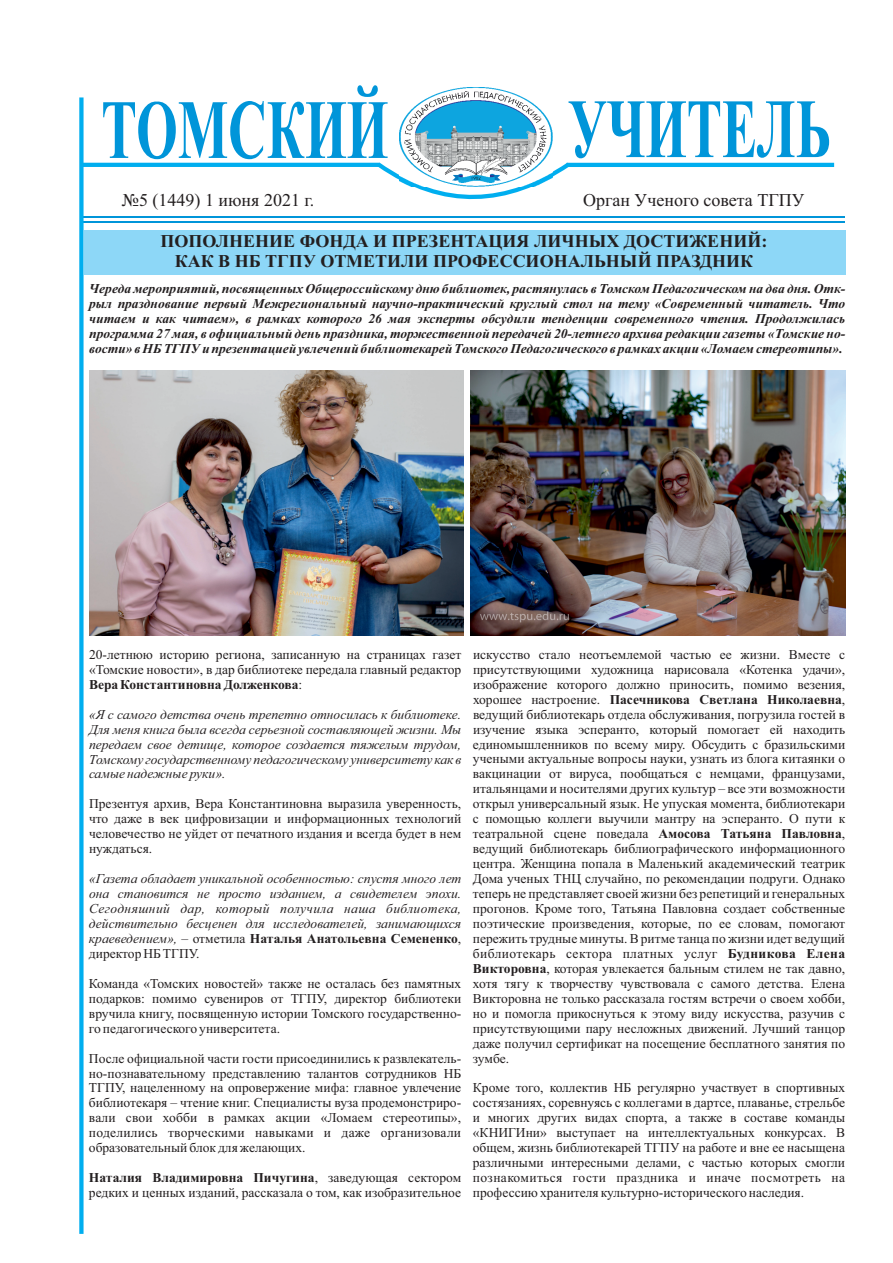
<style>
.page{position:relative;width:893px;height:1263px;background:#fff}
.page>*{position:absolute;margin:0;border:0;box-sizing:border-box;transform-origin:0 0}
.t1{font:700 84px "Times New Roman";color:#0095d9;scale:.64 1}
.t2{font:700 84px "Times New Roman";color:#0095d9;scale:.63 1}
.t3{font:700 18px/20px "Times New Roman";color:#231f20;text-align:center}
.t4{font:18px "Times New Roman";color:#231f20}
.t5{font:13.5px/15px "Times New Roman";color:#231f20;text-align:justify}
.t6{font:italic 700 13.5px/15px "Times New Roman";color:#231f20;text-align:justify}
.t7{font:italic 13.5px/15px "Times New Roman";color:#231f20;text-align:justify}
.s1{font-weight:700}
.s2{font-style:normal}
.s3{font-weight:700;font-style:normal}
</style>
<div class="page">
<hr style="left:84px;top:221px;width:761px;height:1px;background:#0095d9">
<hr style="left:84px;top:217px;width:761px;height:1px;background:#0095d9">
<hr style="left:81px;top:163px;width:299px;height:4px;background:#00aeef">
<hr style="left:567px;top:163px;width:267px;height:4px;background:#00aeef">
<svg style="left:373px;top:162px;width:201px;height:38px"></svg>
<div style="left:79px;top:97px;width:5px;height:1137px;background:#00aeef"></div>
<img style="left:400px;top:88px;width:152px;height:98px">
<div style="left:84px;top:230px;width:761px;height:45px;background:#8dd7f7"></div>
<img style="left:89px;top:370px;width:375px;height:265px">
<img style="left:471px;top:370px;width:374px;height:265px">
<h1 class="t1" style="left:101px;top:101px;width:450px">ТОМСКИЙ</h1>
<h1 class="t2" style="left:568px;top:100px;width:419px">УЧИТЕЛЬ</h1>
<h2 class="t4" style="left:122px;top:194px;width:194px">№5 (1449) 1 июня 2021 г.</h2>
<h2 class="t4" style="left:583px;top:194px;width:223px">Орган Ученого совета ТГПУ</h2>
<h2 class="t3" style="left:161px;top:233px;width:608px">ПОПОЛНЕНИЕ ФОНДА И ПРЕЗЕНТАЦИЯ ЛИЧНЫХ ДОСТИЖЕНИЙ:<br>КАК В НБ ТГПУ ОТМЕТИЛИ ПРОФЕССИОНАЛЬНЫЙ ПРАЗДНИК</h2>
<p class="t6" style="left:89px;top:282px;width:758px">Череда мероприятий, посвященных Общероссийскому дню библиотек, растянулась в Томском Педагогическом на два дня. Отк&shy;рыл празднование первый Межрегиональный научно-практический круглый стол на тему «Современный читатель. Что читаем и как читаем», в рамках которого 26 мая эксперты обсудили тенденции современного чтения. Продолжилась программа 27 мая, в официальный день праздника, торжественной передачей 20-летнего архива редакции газеты «Томские но&shy;вости» в НБ ТГПУ и презентацией увлечений библиотекарей Томского Педагогического в рамках акции «Ломаем стереотипы».</p>
<p class="t5" style="left:89px;top:648px;width:374px">20-летнюю историю региона, записанную на страницах газет «Томские новости», в дар библиотеке передала главный редактор <span class="s1">Вера Константиновна Долженкова</span>:</p>
<p class="t7" style="left:89px;top:708px;width:374px">«Я с самого детства очень трепетно относилась к библиотеке.<br>Для меня книга была всегда серьезной составляющей жизни. Мы передаем свое детище, которое создается тяжелым трудом, Томскому государственному педагогическому университету как в самые надежные руки».</p>
<p class="t5" style="left:89px;top:798px;width:374px">Презентуя архив, Вера Константиновна выразила уверенность, что даже в век цифровизации и информационных технологий человечество не уйдет от печатного издания и всегда будет в нем нуждаться.</p>
<p class="t7" style="left:89px;top:872px;width:374px">«Газета обладает уникальной особенностью: спустя много лет она становится не просто изданием, а свидетелем эпохи.<br>Сегодняшний дар, который получила наша библиотека, действительно бесценен для исследователей, занимающихся краеведением», <span class="s2">‒ отметила</span> <span class="s3">Наталья Анатольевна Семененко</span><span class="s2">, директор НБ ТГПУ.</span></p>
<p class="t5" style="left:89px;top:977px;width:374px">Команда «Томских новостей» также не осталась без памятных подарков: помимо сувениров от ТГПУ, директор библиотеки вручила книгу, посвященную истории Томского государственно&shy;го педагогического университета.</p>
<p class="t5" style="left:89px;top:1052px;width:374px">После официальной части гости присоединились к развлекатель&shy;но-познавательному представлению талантов сотрудников НБ ТГПУ, нацеленному на опровержение мифа: главное увлечение библиотекаря ‒ чтение книг. Специалисты вуза продемонстриро&shy;вали свои хобби в рамках акции «Ломаем стереотипы», поделились творческими навыками и даже организовали образовательный блок для желающих.</p>
<p class="t5" style="left:89px;top:1171px;width:374px"><span class="s1">Наталия Владимировна Пичугина</span>, заведующая сектором редких и ценных изданий, рассказала о том, как изобразительное</p>
<p class="t5" style="left:473px;top:648px;width:374px">искусство стало неотъемлемой частью ее жизни. Вместе с присутствующими художница нарисовала «Котенка удачи», изображение которого должно приносить, помимо везения, хорошее настроение. <span class="s1">Пасечникова Светлана Николаевна</span>, ведущий библиотекарь отдела обслуживания, погрузила гостей в изучение языка эсперанто, который помогает ей находить единомышленников по всему миру. Обсудить с бразильскими учеными актуальные вопросы науки, узнать из блога китаянки о вакцинации от вируса, пообщаться с немцами, французами, итальянцами и носителями других культур ‒ все эти возможности открыл универсальный язык. Не упуская момента, библиотекари с помощью коллеги выучили мантру на эсперанто. О пути к театральной сцене поведала <span class="s1">Амосова Татьяна Павловна</span>, ведущий библиотекарь библиографического информационного центра. Женщина попала в Маленький академический театрик Дома ученых ТНЦ случайно, по рекомендации подруги. Однако теперь не представляет своей жизни без репетиций и генеральных прогонов. Кроме того, Татьяна Павловна создает собственные поэтические произведения, которые, по ее словам, помогают пережить трудные минуты. В ритме танца по жизни идет ведущий библиотекарь сектора платных услуг <span class="s1">Будникова Елена Викторовна</span>, которая увлекается бальным стилем не так давно, хотя тягу к творчеству чувствовала с самого детства. Елена Викторовна не только рассказала гостям встречи о своем хобби, но и помогла прикоснуться к этому виду искусства, разучив с присутствующими пару несложных движений. Лучший танцор даже получил сертификат на посещение бесплатного занятия по зумбе.</p>
<p class="t5" style="left:473px;top:1082px;width:374px">Кроме того, коллектив НБ регулярно участвует в спортивных состязаниях, соревнуясь с коллегами в дартсе, плаванье, стрельбе и многих других видах спорта, а также в составе команды «КНИГИни» выступает на интеллектуальных конкурсах. В общем, жизнь библиотекарей ТГПУ на работе и вне ее насыщена различными интересными делами, с частью которых смогли познакомиться гости праздника и иначе посмотреть на профессию хранителя культурно-исторического наследия.</p>
</div>
